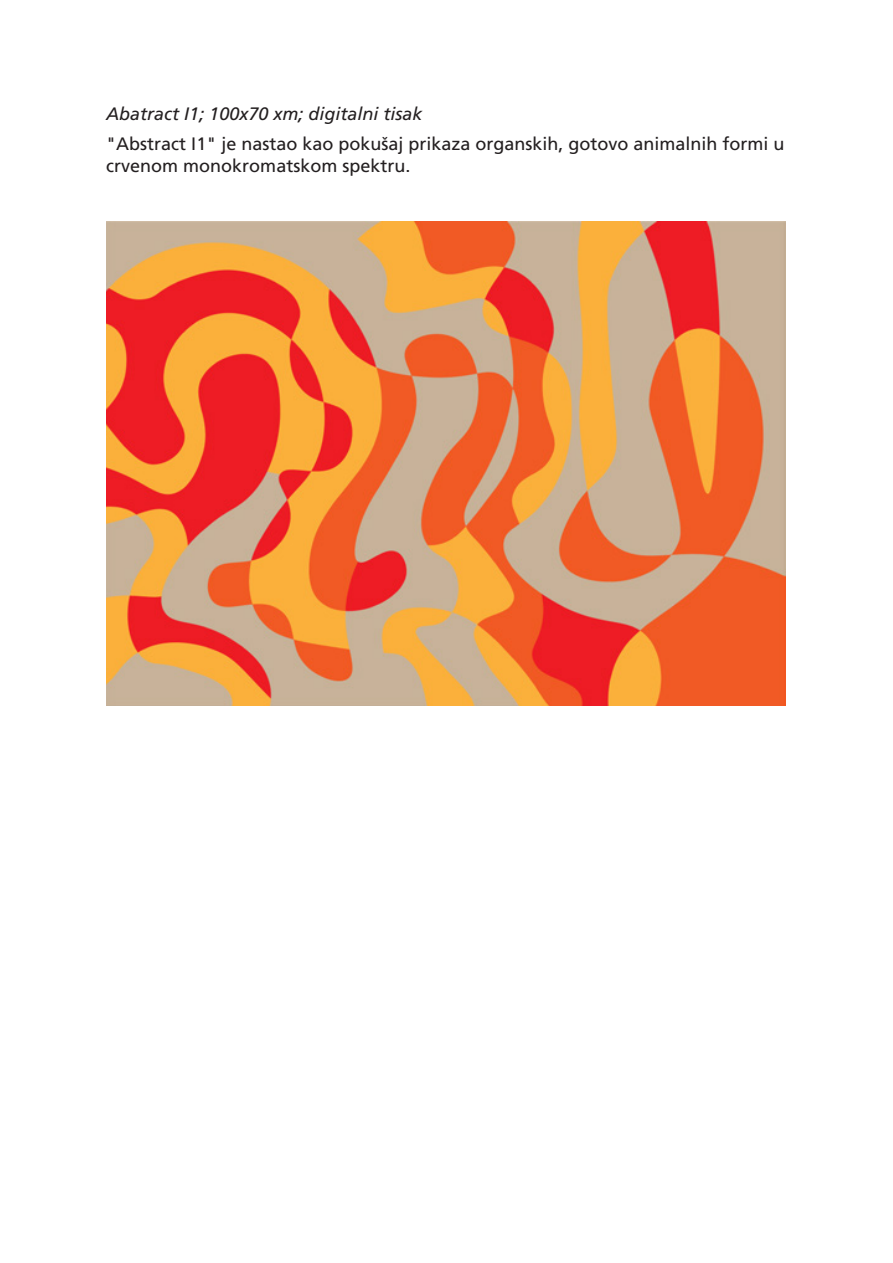
<style>
.page{position:relative;width:893px;height:1263px;background:#fff}
.page>*{position:absolute;margin:0;border:0;box-sizing:border-box;transform-origin:0 0}
.t1{font:18px/21.6px "Frutiger LT Com";color:#231f20}
.t2{font:italic 18px "Frutiger LT Com";color:#231f20}
.t3{font:14.85px "Arial";color:#231f20}
.s1{color:#d1232a}
</style>
<div class="page">
<img style="left:106px;top:221px;width:679px;height:484px">
<p class="t2" style="left:106px;top:103px;width:318px">Abatract I1; 100x70 xm; digitalni tisak</p>
<p class="t1" style="left:106px;top:133px;width:680px">"Abstract I1" je nastao kao pokušaj prikaza organskih, gotovo animalnih formi u crvenom monokromatskom spektru.</p>
<p class="t3" style="left:131px;top:166px;width:68px"><span class="s1">L</span>OGOTIP</p>
</div>
